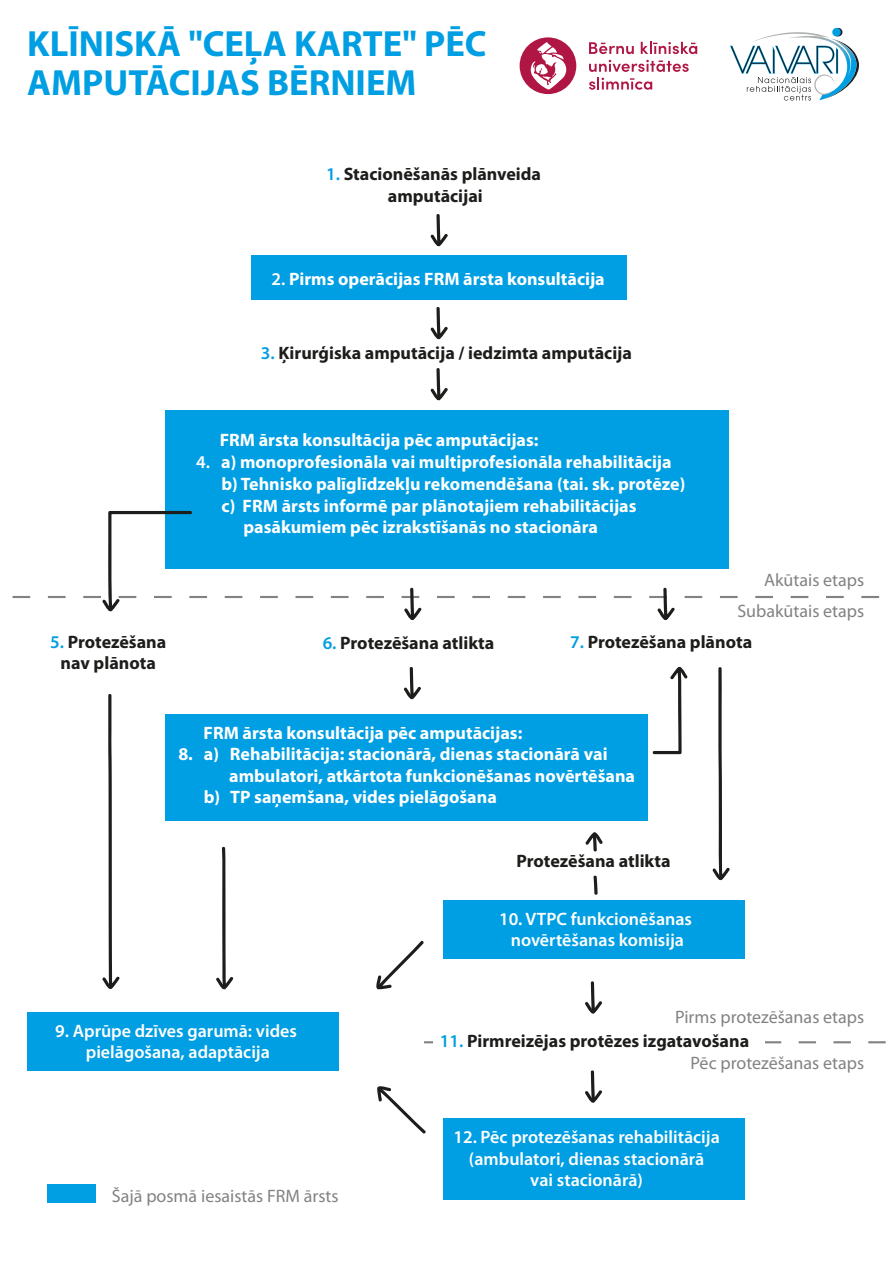
<style>
.page{position:relative;width:893px;height:1263px;background:#fff}
.page>*{position:absolute;margin:0;border:0;box-sizing:border-box;transform-origin:0 0}
.t1{font:700 36.6px/39px "Myriad Pro";color:#009ee2}
.t2{font:700 18px "Myriad Pro";color:#fff}
.t3{font:700 18px/21.6px "Myriad Pro";color:#1d1d1b;text-align:center}
.t4{font:600 18px/21.6px "Myriad Pro";color:#fff;text-align:center}
.t5{font:18px/31px "Myriad Pro";color:#828281;text-align:right}
.s1{font-weight:600;color:#009ee2}
.s2{font-weight:600}
</style>
<div class="page">
<svg style="left:424px;top:1041px;width:9px;height:2px"></svg>
<svg style="left:765px;top:1041px;width:121px;height:2px"></svg>
<div style="left:251px;top:255px;width:375px;height:44px;background:#009ee2"></div>
<div style="left:27px;top:1012px;width:312px;height:59px;background:#009ee2"></div>
<div style="left:443px;top:900px;width:301px;height:59px;background:#009ee2"></div>
<div style="left:443px;top:1118px;width:301px;height:82px;background:#009ee2"></div>
<div style="left:165px;top:410px;width:563px;height:159px;background:#009ee2"></div>
<div style="left:165px;top:714px;width:482px;height:107px;background:#009ee2"></div>
<svg style="left:430px;top:214px;width:18px;height:33px"></svg>
<svg style="left:404px;top:667px;width:17px;height:33px"></svg>
<svg style="left:216px;top:846px;width:18px;height:144px"></svg>
<svg style="left:376px;top:940px;width:48px;height:49px"></svg>
<svg style="left:377px;top:1086px;width:49px;height:48px"></svg>
<svg style="left:585px;top:981px;width:17px;height:33px"></svg>
<svg style="left:585px;top:832px;width:18px;height:20px"></svg>
<svg style="left:593px;top:875px;width:5px;height:20px"></svg>
<svg style="left:585px;top:1070px;width:17px;height:33px"></svg>
<svg style="left:430px;top:307px;width:18px;height:33px"></svg>
<svg style="left:430px;top:368px;width:18px;height:33px"></svg>
<svg style="left:730px;top:28px;width:129px;height:73px"></svg>
<div style="left:47px;top:1184px;width:49px;height:19px;background:#009ee2"></div>
<svg style="left:652px;top:666px;width:36px;height:88px"></svg>
<svg style="left:102px;top:694px;width:18px;height:295px"></svg>
<svg style="left:712px;top:667px;width:18px;height:214px"></svg>
<svg style="left:13px;top:511px;width:867px;height:109px"></svg>
<svg style="left:520px;top:37px;width:56px;height:57px"></svg>
<svg style="left:589px;top:42px;width:45px;height:12px"></svg>
<svg style="left:641px;top:42px;width:56px;height:12px"></svg>
<svg style="left:589px;top:60px;width:100px;height:30px"></svg>
<h1 class="t1" style="left:27px;top:23px;width:461px">KLĪNISKĀ "CEĻA KARTE" PĒC<br>AMPUTĀCIJAS BĒRNIEM</h1>
<p class="t3" style="left:326px;top:163px;width:217px"><span class="s1">1.</span> Stacionēšanās plānveida amputācijai</p>
<p class="t2" style="left:272px;top:267px;width:335px"><span class="s2">2.</span> Pirms operācijas FRM ārsta konsultācija</p>
<p class="t3" style="left:261px;top:342px;width:373px"><span class="s1">3.</span> Ķirurģiska amputācija / iedzimta amputācija</p>
<p class="t2" style="left:220px;top:428px;width:320px">FRM ārsta konsultācija pēc amputācijas:</p>
<p class="t3" style="left:50px;top:630px;width:118px"><span class="s1">5.</span> Protezēšana nav plānota</p>
<p class="t2" style="left:196px;top:450px;width:477px"><span class="s2">4.</span> a) monoprofesionāla vai multiprofesionāla rehabilitācija</p>
<p class="t2" style="left:222px;top:472px;width:465px">b) Tehnisko palīglīdzekļu rekomendēšana (tai. sk. protēze)</p>
<p class="t2" style="left:222px;top:494px;width:416px">c) FRM ārsts informē par plānotajiem rehabilitācijas</p>
<p class="t2" style="left:243px;top:515px;width:356px">pasākumiem pēc izrakstīšanās no stacionāra</p>
<p class="t5" style="left:737px;top:564px;width:128px">Akūtais etaps<br>Subakūtais etaps</p>
<p class="t3" style="left:323px;top:632px;width:173px"><span class="s1">6.</span> Protezēšana atlikta</p>
<p class="t3" style="left:570px;top:630px;width:184px"><span class="s1">7.</span> Protezēšana plānota</p>
<p class="t2" style="left:204px;top:721px;width:320px">FRM ārsta konsultācija pēc amputācijas:</p>
<p class="t2" style="left:178px;top:742px;width:431px">8. a) Rehabilitācija: stacionārā, dienas stacionārā vai</p>
<p class="t2" style="left:229px;top:764px;width:407px">ambulatori, atkārtota funkcionēšanas novērtēšana</p>
<p class="t2" style="left:204px;top:785px;width:295px">b) TP saņemšana, vides pielāgošana</p>
<p class="t3" style="left:517px;top:849px;width:155px">Protezēšana atlikta</p>
<p class="t4" style="left:499px;top:907px;width:195px">10. VTPC funkcionēšanas novērtēšanas komisija</p>
<p class="t4" style="left:55px;top:1019px;width:243px">9. Aprūpe dzīves garumā: vides pielāgošana, adaptācija</p>
<p class="t5" style="left:112px;top:1180px;width:228px">Šajā posmā iesaistās FRM ārsts</p>
<p class="t5" style="left:675px;top:1001px;width:191px">Pirms protezēšanas etaps</p>
<p class="t5" style="left:690px;top:1047px;width:175px">Pēc protezēšanas etaps</p>
<p class="t3" style="left:440px;top:1029px;width:311px"><span class="s1">11.</span> Pirmreizējas protēzes izgatavošana</p>
<p class="t4" style="left:453px;top:1126px;width:268px">12. Pēc protezēšanas rehabilitācija (ambulatori, dienas stacionārā<br>vai stacionārā)</p>
</div>
